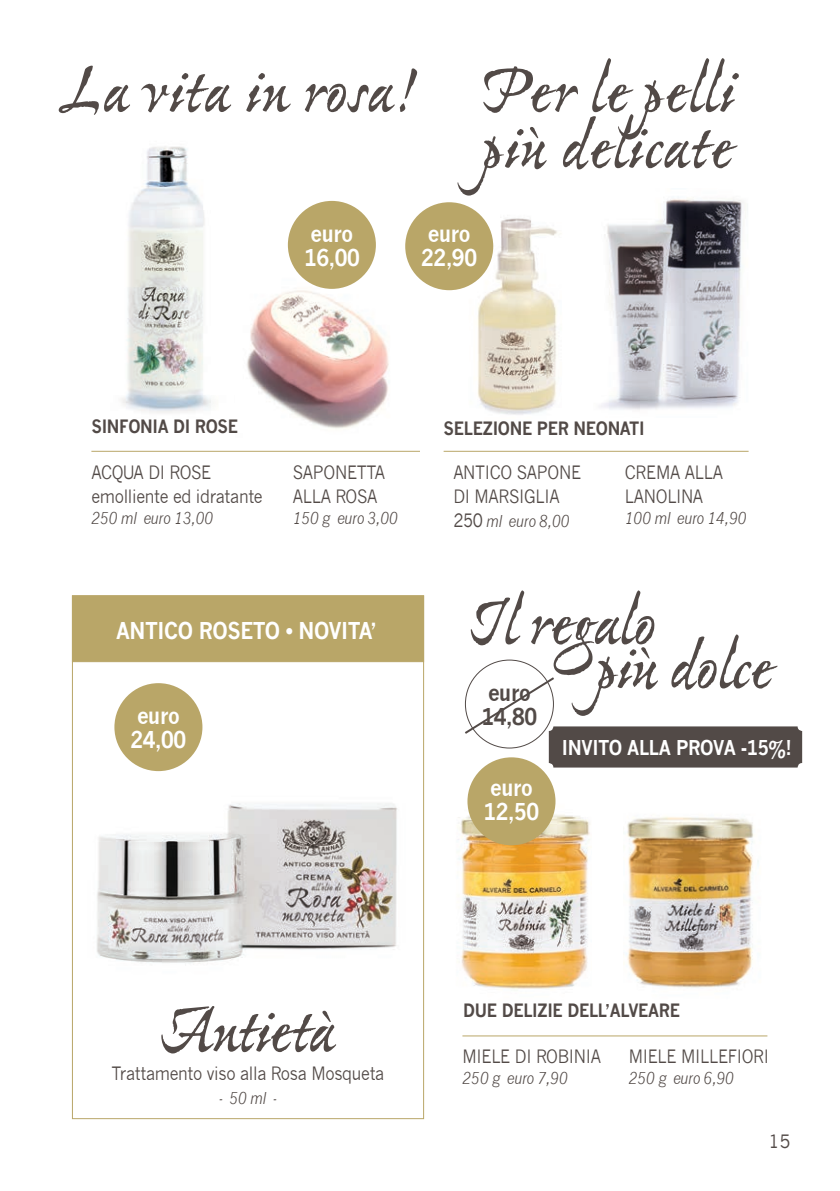
<style>
.page{position:relative;width:840px;height:1191px;background:#fff}
.page>*{position:absolute;margin:0;border:0;box-sizing:border-box;transform-origin:0 0}
.t1{font:700 70.8px/56px "Ex Ponto Pro";letter-spacing:-.015em;color:#524a47}
.t2{font:700 70.8px "Ex Ponto Pro";letter-spacing:-.035em;color:#524a47}
.t3{font:700 70.8px "Ex Ponto Pro";letter-spacing:-.05em;color:#524a47}
.t4{font:700 22.6px "News Gothic";letter-spacing:-.02em;color:#fff;scale:.9 1}
.t5{font:700 22.6px "News Gothic";letter-spacing:-.02em;color:#524a47;scale:.9 1}
.t6{font:700 20px "News Gothic";letter-spacing:-.02em;color:#fff;scale:.9 1}
.t7{font:18px "News Gothic";letter-spacing:-.02em;color:#524a47;scale:.9 1}
.t8{font:700 18px "News Gothic";letter-spacing:-.02em;color:#524a47;scale:.9 1}
.t9{font:18px "News Gothic";letter-spacing:-.02em;color:#524a47}
.t10{font:italic 16px "News Gothic";letter-spacing:-.02em;color:#524a47;scale:.9 1}
.s1{font-style:normal;font-size:18px}
</style>
<div class="page">
<img style="left:423px;top:771px;width:167px;height:265px">
<img style="left:626px;top:816px;width:133px;height:172px">
<img style="left:97px;top:803px;width:300px;height:160px">
<img style="left:121px;top:146px;width:170px;height:267px">
<img style="left:236px;top:248px;width:153px;height:181px">
<hr style="left:462px;top:1035px;width:305px;height:1px;background:#b9a668">
<svg style="left:464px;top:675px;width:90px;height:61px"></svg>
<div style="left:467px;top:757px;width:88px;height:88px;background:#b9a668;border-radius:50%"></div>
<img style="left:456px;top:207px;width:102px;height:208px">
<div style="left:72px;top:595px;width:351px;height:67px;background:#b9a668;border:1px solid #b9a668"></div>
<div style="left:114px;top:683px;width:88px;height:88px;background:#b9a668;border-radius:50%"></div>
<div style="left:405px;top:202px;width:88px;height:88px;background:#b9a668;border-radius:50%"></div>
<div style="left:288px;top:201px;width:87px;height:88px;background:#b9a668;border-radius:50%"></div>
<img style="left:601px;top:198px;width:142px;height:212px">
<hr style="left:91px;top:451px;width:329px;height:1px;background:#b9a668">
<hr style="left:443px;top:451px;width:305px;height:1px;background:#b9a668">
<div style="left:548px;top:726px;width:253px;height:41px;background:#524a47;border-radius:5px"></div>
<p class="t1" style="left:59px;top:67px;width:360px">La vita in rosa!</p>
<p class="t1" style="left:480px;top:67px;width:256px">Per le pelli più delicate</p>
<p class="t4" style="left:310px;top:220px;width:49px">euro</p>
<p class="t4" style="left:304px;top:244px;width:63px">16,00</p>
<p class="t4" style="left:427px;top:220px;width:49px">euro</p>
<p class="t4" style="left:421px;top:244px;width:63px">22,90</p>
<p class="t8" style="left:91px;top:415px;width:164px">SINFONIA DI ROSE</p>
<p class="t8" style="left:443px;top:417px;width:225px">SELEZIONE PER NEONATI</p>
<p class="t7" style="left:91px;top:462px;width:135px">ACQUA DI ROSE</p>
<p class="t7" style="left:91px;top:486px;width:192px">emolliente ed idratante</p>
<p class="t10" style="left:91px;top:508px;width:137px">250 ml euro 13,00</p>
<p class="t7" style="left:292px;top:462px;width:104px">SAPONETTA</p>
<p class="t7" style="left:292px;top:486px;width:96px">ALLA ROSA</p>
<p class="t10" style="left:292px;top:508px;width:119px">150 g euro 3,00</p>
<p class="t4" style="left:116px;top:617px;width:291px">ANTICO ROSETO • NOVITA’</p>
<p class="t4" style="left:137px;top:702px;width:49px">euro</p>
<p class="t4" style="left:130px;top:726px;width:63px">24,00</p>
<p class="t7" style="left:453px;top:462px;width:143px">ANTICO SAPONE</p>
<p class="t7" style="left:453px;top:486px;width:120px">DI MARSIGLIA</p>
<p class="t10" style="left:453px;top:512px;width:131px"><span class="s1">250</span> ml euro 8,00</p>
<p class="t7" style="left:624px;top:462px;width:110px">CREMA ALLA</p>
<p class="t7" style="left:624px;top:486px;width:88px">LANOLINA</p>
<p class="t10" style="left:624px;top:508px;width:137px">100 ml euro 14,90</p>
<p class="t2" style="left:466px;top:578px;width:191px">Il regalo</p>
<p class="t1" style="left:594px;top:643px;width:179px">più dolce</p>
<p class="t5" style="left:487px;top:678px;width:49px">euro</p>
<p class="t5" style="left:481px;top:702px;width:63px">14,80</p>
<p class="t4" style="left:490px;top:773px;width:49px">euro</p>
<p class="t4" style="left:483px;top:798px;width:63px">12,50</p>
<p class="t6" style="left:561px;top:735px;width:257px">INVITO ALLA PROVA -15%!</p>
<p class="t3" style="left:160px;top:986px;width:177px">Antietà</p>
<p class="t7" style="left:111px;top:1063px;width:304px">Trattamento viso alla Rosa Mosqueta</p>
<p class="t10" style="left:218px;top:1088px;width:67px">- 50 ml -</p>
<p class="t8" style="left:463px;top:999px;width:242px">DUE DELIZIE DELL’ALVEARE</p>
<p class="t7" style="left:462px;top:1046px;width:155px">MIELE DI ROBINIA</p>
<p class="t10" style="left:462px;top:1068px;width:119px">250 g euro 7,90</p>
<p class="t7" style="left:628px;top:1046px;width:157px">MIELE MILLEFIORI</p>
<p class="t10" style="left:628px;top:1068px;width:119px">250 g euro 6,90</p>
<p class="t9" style="left:767px;top:1130px;width:24px">15</p>
</div>
